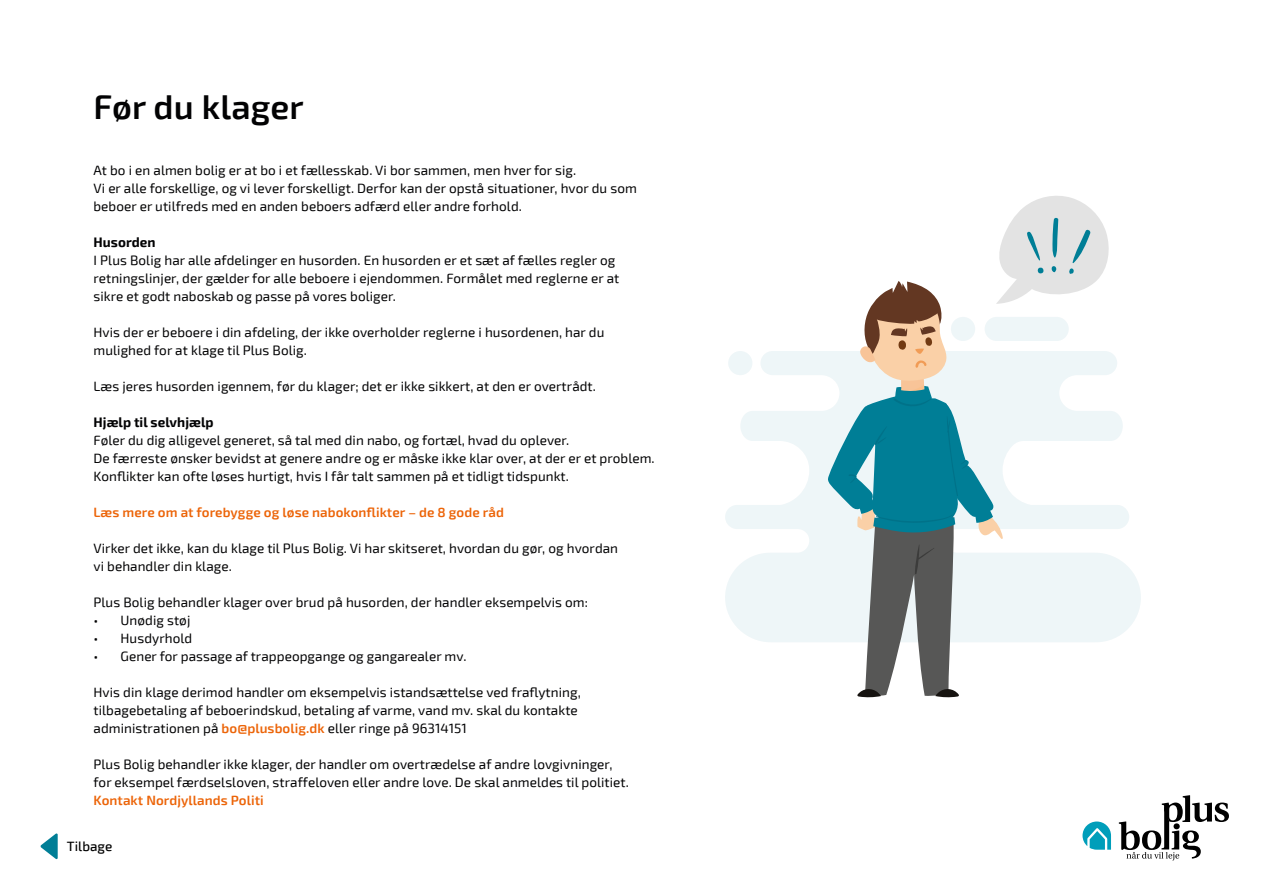
<style>
.page{position:relative;width:1263px;height:893px;background:#fff}
.page>*{position:absolute;margin:0;border:0;box-sizing:border-box;transform-origin:0 0}
.t1{font:600 34.5px "Exo 2";letter-spacing:.005em;color:#020203}
.t2{font:13.5px/18px "Exo 2";letter-spacing:.005em;color:#020203}
.t3{font:600 13.5px "Exo 2";letter-spacing:.005em;color:#ec6408}
.t4{font:700 13.5px "Exo 2";letter-spacing:.005em;color:#020203}
.t5{font:500 13.5px "Exo 2";color:#000}
.s1{font-weight:600;color:#ec6408}
</style>
<div class="page">
<svg style="left:1119px;top:795px;width:110px;height:66px"></svg>
<svg style="left:1082px;top:821px;width:29px;height:29px"></svg>
<svg style="left:40px;top:833px;width:18px;height:26px"></svg>
<svg style="left:725px;top:351px;width:416px;height:291px;fill:#eef6f8"></svg>
<svg style="left:828px;top:196px;width:283px;height:502px"></svg>
<h1 class="t1" style="left:94px;top:87px;width:212px">Før du klager</h1>
<p class="t2" style="left:94px;top:162px;width:545px">At bo i en almen bolig er at bo i et fællesskab. Vi bor sammen, men hver for sig.<br>Vi er alle forskellige, og vi lever forskelligt. Derfor kan der opstå situationer, hvor du som beboer er utilfreds med en anden beboers adfærd eller andre forhold.</p>
<p class="t4" style="left:94px;top:234px;width:64px">Husorden</p>
<p class="t2" style="left:94px;top:252px;width:527px">I Plus Bolig har alle afdelinger en husorden. En husorden er et sæt af fælles regler og retningslinjer, der gælder for alle beboere i ejendommen. Formålet med reglerne er at sikre et godt naboskab og passe på vores boliger.</p>
<p class="t2" style="left:94px;top:324px;width:512px">Hvis der er beboere i din afdeling, der ikke overholder reglerne i husordenen, har du mulighed for at klage til Plus Bolig.</p>
<p class="t2" style="left:94px;top:378px;width:504px">Læs jeres husorden igennem, før du klager; det er ikke sikkert, at den er overtrådt.</p>
<p class="t4" style="left:94px;top:414px;width:122px">Hjælp til selvhjælp</p>
<p class="t2" style="left:94px;top:432px;width:563px">Føler du dig alligevel generet, så tal med din nabo, og fortæl, hvad du oplever.<br>De færreste ønsker bevidst at genere andre og er måske ikke klar over, at der er et problem.<br>Konflikter kan ofte løses hurtigt, hvis I får talt sammen på et tidligt tidspunkt.</p>
<p class="t3" style="left:94px;top:504px;width:412px">Læs mere om at forebygge og løse nabokonflikter – de 8 gode råd</p>
<p class="t2" style="left:94px;top:540px;width:526px">Virker det ikke, kan du klage til Plus Bolig. Vi har skitseret, hvordan du gør, og hvordan vi behandler din klage.</p>
<p class="t2" style="left:94px;top:594px;width:496px">Plus Bolig behandler klager over brud på husorden, der handler eksempelvis om:</p>
<p class="t2" style="left:94px;top:612px;width:98px">• Unødig støj</p>
<p class="t2" style="left:94px;top:630px;width:100px">• Husdyrhold</p>
<p class="t2" style="left:94px;top:648px;width:374px">• Gener for passage af trappeopgange og gangarealer mv.</p>
<p class="t2" style="left:94px;top:684px;width:489px">Hvis din klage derimod handler om eksempelvis istandsættelse ved fraflytning, tilbagebetaling af beboerindskud, betaling af varme, vand mv. skal du kontakte administrationen på <span class="s1">bo@plusbolig.dk</span> eller ringe på 96314151</p>
<p class="t2" style="left:94px;top:756px;width:537px">Plus Bolig behandler ikke klager, der handler om overtrædelse af andre lovgivninger, for eksempel færdselsloven, straffeloven eller andre love. De skal anmeldes til politiet.</p>
<p class="t3" style="left:94px;top:792px;width:172px">Kontakt Nordjyllands Politi</p>
<p class="t5" style="left:67px;top:838px;width:47px">Tilbage</p>
</div>
